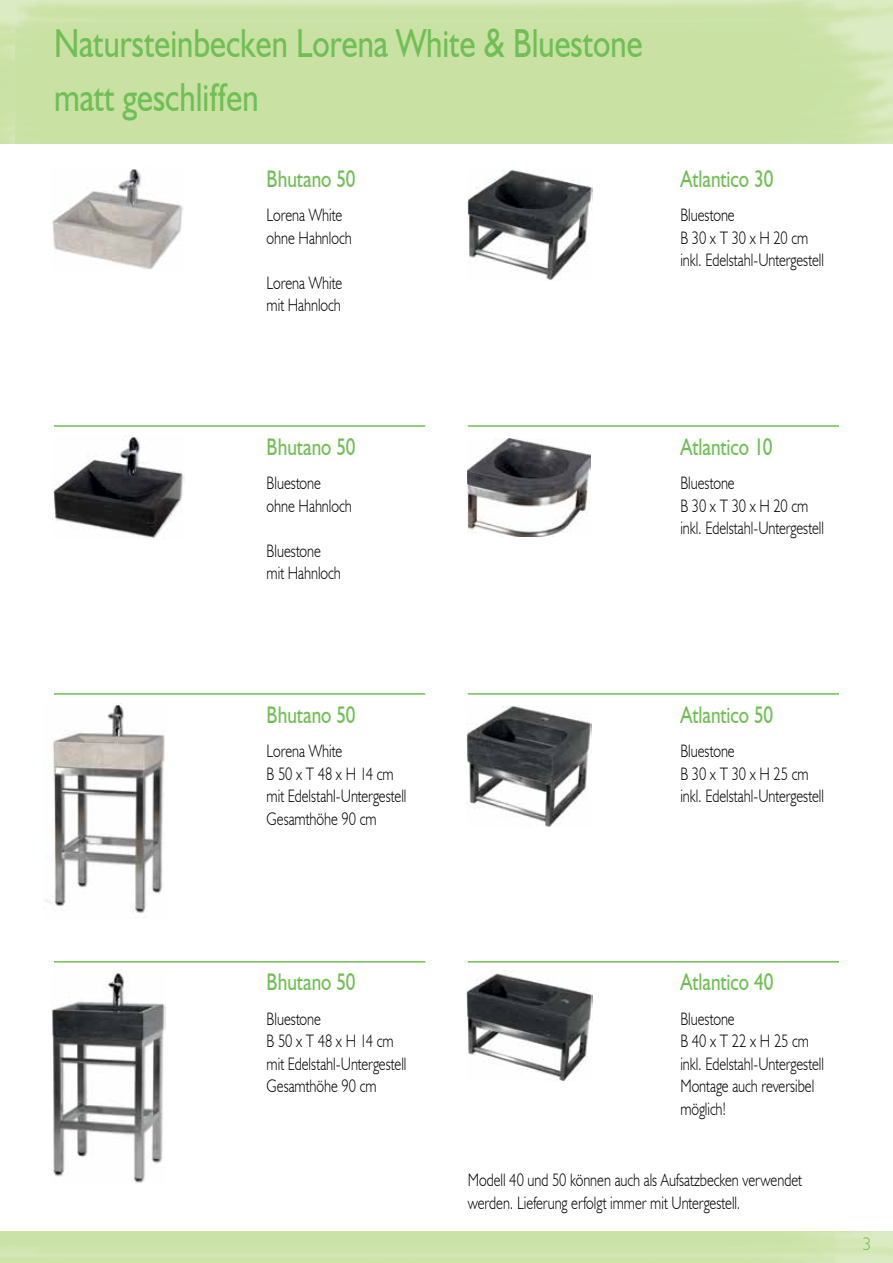
<style>
.page{position:relative;width:893px;height:1263px;background:#fff}
.page>*{position:absolute;margin:0;border:0;box-sizing:border-box;transform-origin:0 0}
.t1{font:40.5px/54px "Humanist 521 BT";color:#70bf54;scale:.8 1}
.t2{font:24px "Humanist 521 BT";color:#70bf54;scale:.8 1}
.t3{font:300 18px/22.5px "Humanist 521 BT";letter-spacing:-.005em;color:#000;scale:.8 1}
.t4{font:300 18px "Humanist 521 BT";color:#70bf54}
</style>
<div class="page">
<hr style="left:54px;top:425px;width:371px;height:2px;background:#70bf54">
<hr style="left:54px;top:693px;width:371px;height:2px;background:#70bf54">
<hr style="left:54px;top:961px;width:371px;height:1px;background:#70bf54">
<hr style="left:468px;top:425px;width:371px;height:2px;background:#70bf54">
<hr style="left:468px;top:693px;width:371px;height:2px;background:#70bf54">
<hr style="left:468px;top:961px;width:371px;height:1px;background:#70bf54">
<img style="left:52px;top:169px;width:131px;height:100px">
<img style="left:53px;top:436px;width:131px;height:103px">
<img style="left:46px;top:704px;width:119px;height:210px">
<img style="left:52px;top:969px;width:114px;height:214px">
<img style="left:467px;top:439px;width:123px;height:97px">
<img style="left:467px;top:169px;width:126px;height:111px">
<img style="left:467px;top:706px;width:125px;height:121px">
<img style="left:466px;top:973px;width:126px;height:108px">
<h1 class="t1" style="left:54px;top:16px;width:737px">Natursteinbecken Lorena White &amp; Bluestone matt geschliffen</h1>
<h2 class="t2" style="left:267px;top:164px;width:113px">Bhutano 50</h2>
<p class="t3" style="left:267px;top:203px;width:108px">Lorena White ohne Hahnloch</p>
<p class="t3" style="left:267px;top:271px;width:96px">Lorena White mit Hahnloch</p>
<h2 class="t2" style="left:680px;top:164px;width:118px">Atlantico 30</h2>
<p class="t3" style="left:680px;top:203px;width:181px">Bluestone<br>B 30 x T 30 x H 20 cm inkl. Edelstahl-Untergestell</p>
<h2 class="t2" style="left:267px;top:432px;width:113px">Bhutano 50</h2>
<p class="t3" style="left:267px;top:471px;width:108px">Bluestone ohne Hahnloch</p>
<p class="t3" style="left:267px;top:539px;width:94px">Bluestone mit Hahnloch</p>
<h2 class="t2" style="left:680px;top:432px;width:117px">Atlantico 10</h2>
<p class="t3" style="left:680px;top:471px;width:181px">Bluestone<br>B 30 x T 30 x H 20 cm inkl. Edelstahl-Untergestell</p>
<h2 class="t2" style="left:267px;top:699px;width:113px">Bhutano 50</h2>
<p class="t3" style="left:267px;top:739px;width:176px">Lorena White<br>B 50 x T 48 x H 14 cm mit Edelstahl-Untergestell<br>Gesamthöhe 90 cm</p>
<h2 class="t2" style="left:680px;top:699px;width:118px">Atlantico 50</h2>
<p class="t3" style="left:680px;top:739px;width:181px">Bluestone<br>B 30 x T 30 x H 25 cm inkl. Edelstahl-Untergestell</p>
<h2 class="t2" style="left:267px;top:967px;width:113px">Bhutano 50</h2>
<p class="t3" style="left:267px;top:1007px;width:176px">Bluestone<br>B 50 x T 48 x H 14 cm mit Edelstahl-Untergestell<br>Gesamthöhe 90 cm</p>
<h2 class="t2" style="left:680px;top:967px;width:118px">Atlantico 40</h2>
<p class="t3" style="left:680px;top:1007px;width:181px">Bluestone<br>B 40 x T 22 x H 25 cm inkl. Edelstahl-Untergestell<br>Montage auch reversibel möglich!</p>
<p class="t3" style="left:468px;top:1168px;width:419px">Modell 40 und 50 können auch als Aufsatzbecken verwendet werden. Lieferung erfolgt immer mit Untergestell.</p>
<p class="t4" style="left:863px;top:1233px;width:11px">3</p>
</div>
